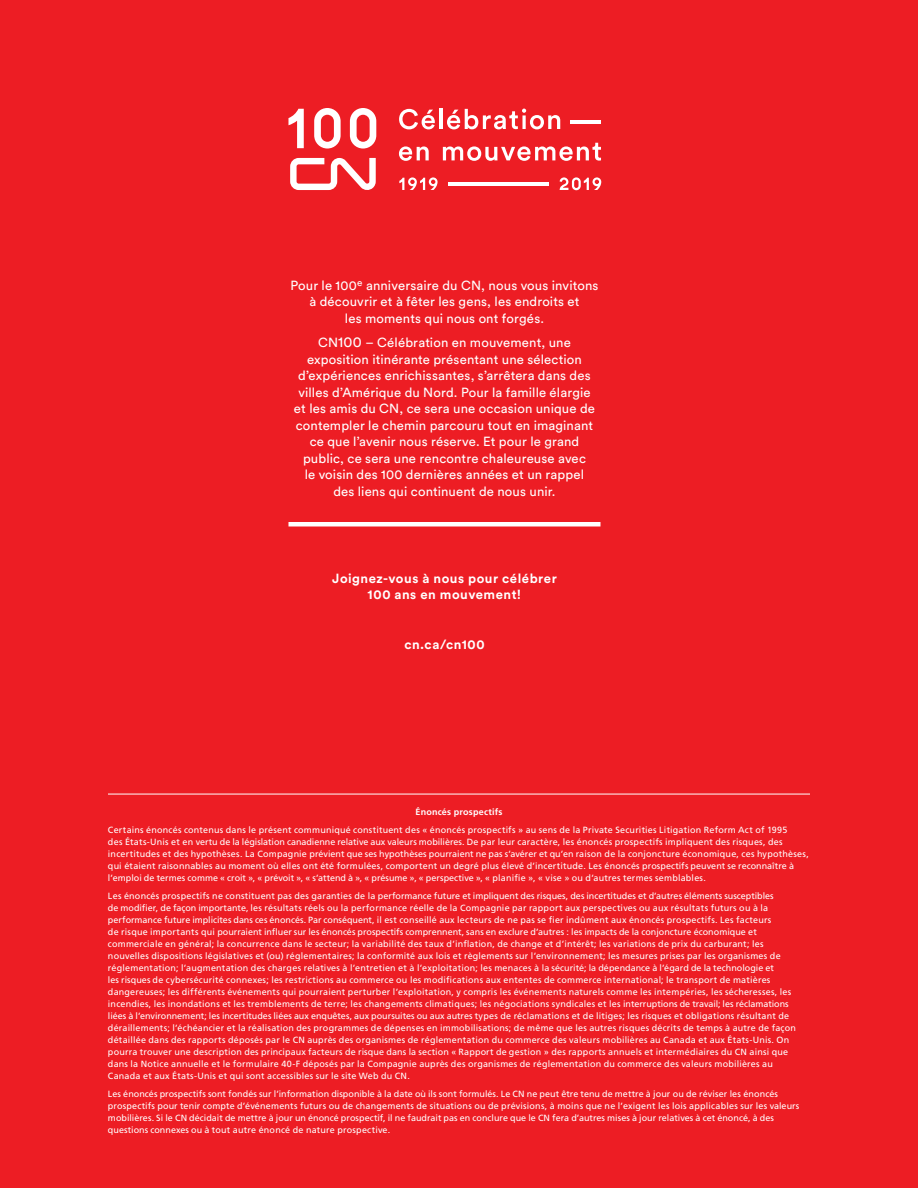
<style>
.page{position:relative;width:918px;height:1188px;background:#ed1d24}
.page>*{position:absolute;margin:0;border:0;box-sizing:border-box;transform-origin:0 0}
.t1{font:13.2px/16.5px "Circular Std";letter-spacing:.01em;color:#fff;text-align:center}
.t2{font:700 13.2px/16.5px "Circular Std";letter-spacing:.04em;color:#fff;text-align:center}
.t3{font:9px/12px "Frutiger LT Std";letter-spacing:.02em;color:#fff}
.t4{font:700 9px "Frutiger LT Std";letter-spacing:.025em;color:#fff}
.s1{font-size:14.7px}
</style>
<div class="page">
<hr style="left:288px;top:522px;width:312px;height:4px;background:#fff">
<svg style="left:288px;top:109px;width:16px;height:39px"></svg>
<svg style="left:314px;top:108px;width:27px;height:41px"></svg>
<svg style="left:350px;top:108px;width:26px;height:41px"></svg>
<svg style="left:290px;top:158px;width:86px;height:32px"></svg>
<hr style="left:448px;top:183px;width:101px;height:3px;background:#fff">
<hr style="left:571px;top:121px;width:30px;height:3px;background:#fff">
<svg style="left:399px;top:109px;width:36px;height:20px"></svg>
<hr style="left:439px;top:109px;width:4px;height:20px;background:#fff">
<svg style="left:447px;top:109px;width:113px;height:20px"></svg>
<svg style="left:399px;top:146px;width:30px;height:15px"></svg>
<svg style="left:443px;top:143px;width:158px;height:18px"></svg>
<svg style="left:560px;top:177px;width:41px;height:13px"></svg>
<svg style="left:399px;top:177px;width:39px;height:13px"></svg>
<hr style="left:108px;top:794px;width:702px;height:1px;background:#fff">
<h1 class="t1" style="left:290px;top:277px;width:310px">Pour le 100<sup>e</sup> anniversaire du CN, nous vous invitons à découvrir et à fêter les gens, les endroits et<br>les moments qui nous ont forgés.</h1>
<p class="t1" style="left:294px;top:334px;width:302px">CN<span class="s1">100</span> – Célébration en mouvement, une exposition itinérante présentant une sélection d’expériences enrichissantes, s’arrêtera dans des villes d’Amérique du Nord. Pour la famille élargie et les amis du CN, ce sera une occasion unique de contempler le chemin parcouru tout en imaginant ce que l’avenir nous réserve. Et pour le grand public, ce sera une rencontre chaleureuse avec<br>le voisin des 100 dernières années et un rappel des liens qui continuent de nous unir.</p>
<h1 class="t2" style="left:332px;top:570px;width:226px">Joignez-vous à nous pour célébrer<br>100 ans en mouvement!</h1>
<h1 class="t2" style="left:404px;top:636px;width:82px">cn.ca/cn100</h1>
<p class="t4" style="left:415px;top:807px;width:89px">Énoncés prospectifs</p>
<p class="t3" style="left:108px;top:824px;width:702px">Certains énoncés contenus dans le présent communiqué constituent des « énoncés prospectifs » au sens de la Private Securities Litigation Reform Act of 1995<br>des États-Unis et en vertu de la législation canadienne relative aux valeurs mobilières. De par leur caractère, les énoncés prospectifs impliquent des risques, des incertitudes et des hypothèses. La Compagnie prévient que ses hypothèses pourraient ne pas s’avérer et qu’en raison de la conjoncture économique, ces hypothèses, qui étaient raisonnables au moment où elles ont été formulées, comportent un degré plus élevé d’incertitude. Les énoncés prospectifs peuvent se reconnaître à l’emploi de termes comme « croit », « prévoit », « s’attend à », « présume », « perspective », « planifie », « vise » ou d’autres termes semblables.</p>
<p class="t3" style="left:108px;top:890px;width:689px">Les énoncés prospectifs ne constituent pas des garanties de la performance future et impliquent des risques, des incertitudes et d’autres éléments susceptibles<br>de modifier, de façon importante, les résultats réels ou la performance réelle de la Compagnie par rapport aux perspectives ou aux résultats futurs ou à la performance future implicites dans ces énoncés. Par conséquent, il est conseillé aux lecteurs de ne pas se fier indûment aux énoncés prospectifs. Les facteurs<br>de risque importants qui pourraient influer sur les énoncés prospectifs comprennent, sans en exclure d’autres : les impacts de la conjoncture économique et commerciale en général; la concurrence dans le secteur; la variabilité des taux d’inflation, de change et d’intérêt; les variations de prix du carburant; les nouvelles dispositions législatives et (ou) réglementaires; la conformité aux lois et règlements sur l’environnement; les mesures prises par les organismes de réglementation; l’augmentation des charges relatives à l’entretien et à l’exploitation; les menaces à la sécurité; la dépendance à l’égard de la technologie et<br>les risques de cybersécurité connexes; les restrictions au commerce ou les modifications aux ententes de commerce international; le transport de matières dangereuses; les différents événements qui pourraient perturber l’exploitation, y compris les événements naturels comme les intempéries, les sécheresses, les incendies, les inondations et les tremblements de terre; les changements climatiques; les négociations syndicales et les interruptions de travail; les réclamations liées à l’environnement; les incertitudes liées aux enquêtes, aux poursuites ou aux autres types de réclamations et de litiges; les risques et obligations résultant de déraillements; l’échéancier et la réalisation des programmes de dépenses en immobilisations; de même que les autres risques décrits de temps à autre de façon détaillée dans des rapports déposés par le CN auprès des organismes de réglementation du commerce des valeurs mobilières au Canada et aux États-Unis. On pourra trouver une description des principaux facteurs de risque dans la section « Rapport de gestion » des rapports annuels et intermédiaires du CN ainsi que dans la Notice annuelle et le formulaire 40-F déposés par la Compagnie auprès des organismes de réglementation du commerce des valeurs mobilières au Canada et aux États-Unis et qui sont accessibles sur le site Web du CN.</p>
<p class="t3" style="left:108px;top:1088px;width:693px">Les énoncés prospectifs sont fondés sur l’information disponible à la date où ils sont formulés. Le CN ne peut être tenu de mettre à jour ou de réviser les énoncés prospectifs pour tenir compte d’événements futurs ou de changements de situations ou de prévisions, à moins que ne l’exigent les lois applicables sur les valeurs mobilières. Si le CN décidait de mettre à jour un énoncé prospectif, il ne faudrait pas en conclure que le CN fera d’autres mises à jour relatives à cet énoncé, à des questions connexes ou à tout autre énoncé de nature prospective.</p>
</div>
